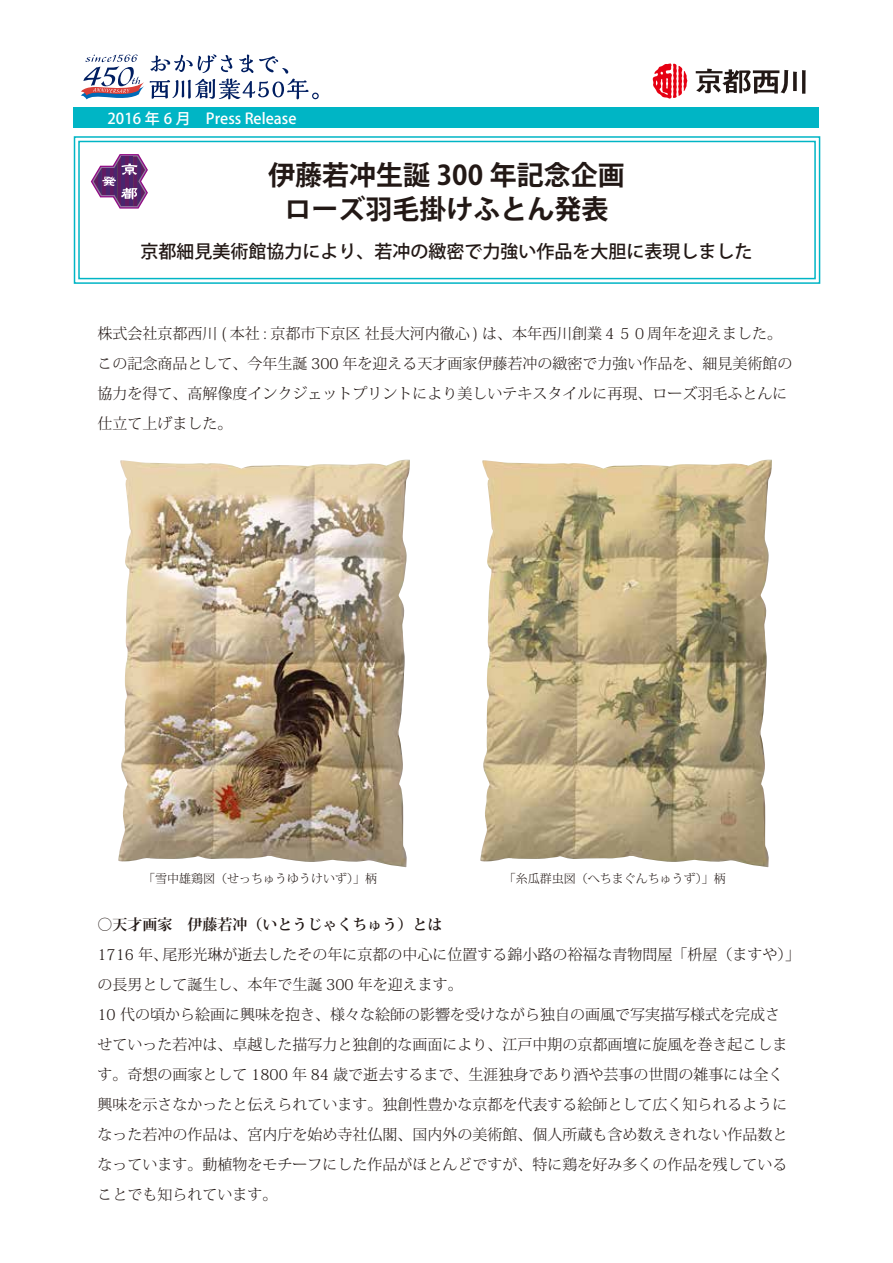
<style>
.page{position:relative;width:893px;height:1263px;background:#fff}
.page>*{position:absolute;margin:0;border:0;box-sizing:border-box;transform-origin:0 0}
.t1{font:700 27px/34.5px "Koz Go Pr 6 N";color:#221815;text-align:center}
.t2{font:500 18px "Koz Go Pr 6 N";color:#221815}
.t3{font:300 15px/30px "Koz Min Pr 6 N";color:#221815}
.t4{font:700 15px "Koz Min Pr 6 N";color:#221815}
.t5{font:500 15px "Koz Go Pr 6 N";color:#fff}
.t6{font:300 12px "Koz Min Pr 6 N";color:#221815}
</style>
<div class="page">
<div style="left:74px;top:107px;width:745px;height:21px;background:#00b5c5"></div>
<hr style="left:802px;top:70px;width:3px;height:24px;background:#221815">
<svg style="left:696px;top:69px;width:101px;height:25px"></svg>
<svg style="left:652px;top:63px;width:35px;height:36px"></svg>
<svg style="left:73px;top:136px;width:748px;height:148px"></svg>
<svg style="left:150px;top:54px;width:169px;height:45px"></svg>
<svg style="left:81px;top:55px;width:63px;height:44px"></svg>
<img style="left:118px;top:460px;width:292px;height:408px">
<img style="left:480px;top:460px;width:292px;height:408px">
<svg style="left:91px;top:154px;width:57px;height:55px"></svg>
<p class="t5" style="left:108px;top:110px;width:190px">2016 年 6 月　Press Release</p>
<h1 class="t1" style="left:268px;top:158px;width:358px">伊藤若冲生誕 300 年記念企画ローズ羽毛掛けふとん発表</h1>
<p class="t2" style="left:141px;top:242px;width:614px">京都細見美術館協力により、若冲の緻密で力強い作品を大胆に表現しました</p>
<p class="t3" style="left:98px;top:319px;width:696px">株式会社京都西川 ( 本社 : 京都市下京区 社長大河内徹心 ) は、本年西川創業４５０周年を迎えました。この記念商品として、今年生誕 300 年を迎える天才画家伊藤若冲の緻密で力強い作品を、細見美術館の協力を得て、高解像度インクジェットプリントにより美しいテキスタイルに再現、ローズ羽毛ふとんに仕立て上げました。</p>
<p class="t6" style="left:143px;top:872px;width:235px">「雪中雄鶏図（せっちゅうゆうけいず）」柄</p>
<p class="t6" style="left:504px;top:872px;width:223px">「糸瓜群虫図（へちまぐんちゅうず）」柄</p>
<p class="t4" style="left:98px;top:916px;width:346px">○天才画家　伊藤若冲（いとうじゃくちゅう）とは</p>
<p class="t3" style="left:98px;top:940px;width:704px">1716 年、尾形光琳が逝去したその年に京都の中心に位置する錦小路の裕福な青物問屋「枡屋（ますや）」の長男として誕生し、本年で生誕 300 年を迎えます。<br>10 代の頃から絵画に興味を抱き、様々な絵師の影響を受けながら独自の画風で写実描写様式を完成さ<br>せていった若冲は、卓越した描写力と独創的な画面により、江戸中期の京都画壇に旋風を巻き起こします。奇想の画家として 1800 年 84 歳で逝去するまで、生涯独身であり酒や芸事の世間の雑事には全く興味を示さなかったと伝えられています。独創性豊かな京都を代表する絵師として広く知られるようになった若冲の作品は、宮内庁を始め寺社仏閣、国内外の美術館、個人所蔵も含め数えきれない作品数となっています。動植物をモチーフにした作品がほとんどですが、特に鶏を好み多くの作品を残していることでも知られています。</p>
</div>
